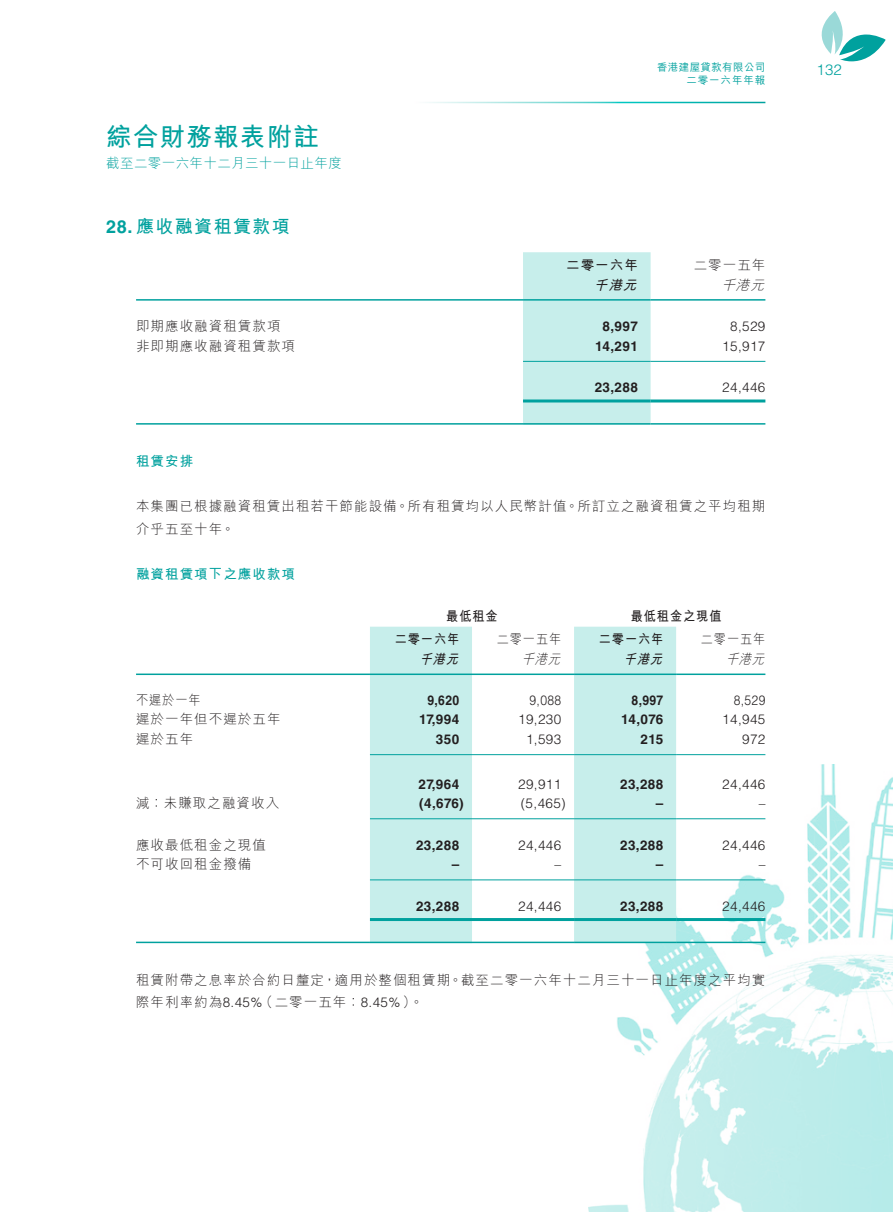
<style>
.page{position:relative;width:893px;height:1212px;background:#fff}
.page>*{position:absolute;margin:0;border:0;box-sizing:border-box;transform-origin:0 0}
.t1{font:700 25.5px "M Hei HK";letter-spacing:.05em;color:#00a19e}
.Heading_1{font:700 18px "M Hei HK";letter-spacing:.08em;color:#00a19e}
.t2{font:300 15px "Helvetica LT Std";color:#00a19e}
.Body_Text{font:300 13.5px/22.5px "M Hei HK";letter-spacing:.08em;color:#231f20}
.Body_Text-2{font:300 13.5px "Helvetica LT Std";letter-spacing:.03em;color:#231f20}
.Body_Text-3{font:700 13.5px "Helvetica LT Std";letter-spacing:.03em;color:#231f20}
.Body_Text-4{font:700 13.5px "M Hei HK";letter-spacing:.08em;color:#231f20;scale:.9 1}
.t3{font:300 13.5px "M Hei HK";letter-spacing:.03em;color:#00a19e}
.Heading_2{font:700 13.5px "M Hei HK";letter-spacing:.08em;color:#00a19e}
.Body_Text-5{font:300 13.5px "M Hei HK";letter-spacing:.08em;color:#231f20;scale:.9 1}
.Body_Text-6{font:300 13.5px "Helvetica LT Std";letter-spacing:.03em;color:#231f20;scale:.9 1}
.Body_Text-7{font:700 13.5px "Helvetica LT Std";letter-spacing:.03em;color:#231f20;scale:.9 1}
.Body_Text-8{font:italic 300 13.5px "M Hei HK";color:#231f20;scale:.9 1}
.Body_Text-9{font:italic 700 13.5px "M Hei HK";color:#231f20;scale:.9 1}
.Body_Text-10{font:700 13.5px "M Hei HK";letter-spacing:.08em;color:#231f20}
.Body_Text-11{font:italic 300 13.5px "M Hei HK";color:#231f20}
.Body_Text-12{font:italic 700 13.5px "M Hei HK";color:#231f20}
.t4{font:500 10.5px/13.5px "M Hei HK";letter-spacing:.035em;color:#00a19e;text-align:right}
.s1{font-family:"Helvetica LT Std"}
</style>
<div class="page">
<img style="left:588px;top:764px;width:305px;height:448px">
<svg style="left:839px;top:35px;width:46px;height:26px"></svg>
<svg style="left:822px;top:11px;width:21px;height:44px"></svg>
<div style="left:523px;top:252px;width:128px;height:171px;background:#c7eeeb"></div>
<hr style="left:136px;top:299px;width:387px;height:2px;background:#00a19e">
<hr style="left:523px;top:299px;width:128px;height:2px;background:#00a19e">
<hr style="left:651px;top:299px;width:114px;height:2px;background:#00a19e">
<hr style="left:523px;top:361px;width:128px;height:1px;background:#00a19e">
<hr style="left:651px;top:361px;width:114px;height:1px;background:#00a19e">
<hr style="left:523px;top:399px;width:128px;height:3px;background:#00a19e">
<hr style="left:651px;top:399px;width:114px;height:3px;background:#00a19e">
<hr style="left:136px;top:423px;width:387px;height:2px;background:#00a19e">
<hr style="left:523px;top:423px;width:128px;height:2px;background:#00a19e">
<hr style="left:651px;top:423px;width:114px;height:2px;background:#00a19e">
<svg style="left:370px;top:627px;width:306px;height:315px;fill:#c7eeeb"></svg>
<hr style="left:136px;top:673px;width:234px;height:2px;background:#00a19e">
<hr style="left:370px;top:673px;width:102px;height:2px;background:#00a19e">
<hr style="left:472px;top:673px;width:102px;height:2px;background:#00a19e">
<hr style="left:574px;top:673px;width:102px;height:2px;background:#00a19e">
<hr style="left:676px;top:673px;width:89px;height:2px;background:#00a19e">
<hr style="left:370px;top:754px;width:102px;height:1px;background:#00a19e">
<hr style="left:472px;top:754px;width:102px;height:1px;background:#00a19e">
<hr style="left:574px;top:754px;width:102px;height:1px;background:#00a19e">
<hr style="left:676px;top:754px;width:89px;height:1px;background:#00a19e">
<hr style="left:370px;top:818px;width:102px;height:1px;background:#00a19e">
<hr style="left:472px;top:818px;width:102px;height:1px;background:#00a19e">
<hr style="left:574px;top:818px;width:102px;height:1px;background:#00a19e">
<hr style="left:676px;top:818px;width:89px;height:1px;background:#00a19e">
<hr style="left:370px;top:879px;width:102px;height:1px;background:#00a19e">
<hr style="left:472px;top:879px;width:102px;height:1px;background:#00a19e">
<hr style="left:574px;top:879px;width:102px;height:1px;background:#00a19e">
<hr style="left:676px;top:879px;width:89px;height:1px;background:#00a19e">
<hr style="left:370px;top:918px;width:102px;height:3px;background:#00a19e">
<hr style="left:472px;top:918px;width:102px;height:3px;background:#00a19e">
<hr style="left:574px;top:918px;width:102px;height:3px;background:#00a19e">
<hr style="left:676px;top:918px;width:89px;height:3px;background:#00a19e">
<hr style="left:136px;top:942px;width:234px;height:1px;background:#00a19e">
<hr style="left:370px;top:942px;width:102px;height:1px;background:#00a19e">
<hr style="left:472px;top:942px;width:102px;height:1px;background:#00a19e">
<hr style="left:574px;top:942px;width:102px;height:1px;background:#00a19e">
<hr style="left:676px;top:942px;width:89px;height:1px;background:#00a19e">
<h1 class="t1" style="left:106px;top:118px;width:214px">綜合財務報表附註</h1>
<p class="t3" style="left:106px;top:157px;width:237px">截至二零一六年十二月三十一日止年度</p>
<p class="Heading_1" style="left:106px;top:213px;width:185px"><span class="s1">28.</span>應收融資租賃款項</p>
<p class="Body_Text" style="left:136px;top:315px;width:146px">即期應收融資租賃款項</p>
<p class="Body_Text" style="left:136px;top:334px;width:161px">非即期應收融資租賃款項</p>
<p class="t4" style="left:657px;top:59px;width:110px">香港建屋貸款有限公司二零一六年年報</p>
<p class="t2" style="left:817px;top:60px;width:27px">132</p>
<p class="Body_Text-10" style="left:566px;top:255px;width:73px">二零一六年</p>
<p class="Body_Text" style="left:694px;top:254px;width:73px">二零一五年</p>
<p class="Body_Text-12" style="left:594px;top:275px;width:49px">千港元</p>
<p class="Body_Text-11" style="left:721px;top:278px;width:48px">千港元</p>
<p class="Body_Text-3" style="left:603px;top:318px;width:37px">8,997</p>
<p class="Body_Text-2" style="left:730px;top:318px;width:37px">8,529</p>
<p class="Body_Text-3" style="left:595px;top:338px;width:44px">14,291</p>
<p class="Body_Text-2" style="left:722px;top:337px;width:45px">15,917</p>
<p class="Body_Text-3" style="left:595px;top:379px;width:45px">23,288</p>
<p class="Body_Text-2" style="left:722px;top:379px;width:45px">24,446</p>
<p class="Heading_2" style="left:136px;top:451px;width:59px">租賃安排</p>
<p class="Body_Text" style="left:136px;top:495px;width:631px">本集團已根據融資租賃出租若干節能設備。所有租賃均以人民幣計值。所訂立之融資租賃之平均租期介乎五至十年。</p>
<p class="Heading_2" style="left:136px;top:564px;width:161px">融資租賃項下之應收款項</p>
<p class="Body_Text-4" style="left:631px;top:606px;width:102px">最低租金之現值</p>
<p class="Body_Text-4" style="left:446px;top:606px;width:59px">最低租金</p>
<p class="Body_Text-4" style="left:395px;top:630px;width:73px">二零一六年</p>
<p class="Body_Text-5" style="left:497px;top:633px;width:73px">二零一五年</p>
<p class="Body_Text-4" style="left:599px;top:630px;width:73px">二零一六年</p>
<p class="Body_Text-5" style="left:701px;top:633px;width:73px">二零一五年</p>
<p class="Body_Text-9" style="left:419px;top:649px;width:49px">千港元</p>
<p class="Body_Text-8" style="left:522px;top:652px;width:48px">千港元</p>
<p class="Body_Text-9" style="left:624px;top:649px;width:49px">千港元</p>
<p class="Body_Text-8" style="left:726px;top:652px;width:48px">千港元</p>
<p class="Body_Text-5" style="left:136px;top:693px;width:73px">不遲於一年</p>
<p class="Body_Text-7" style="left:427px;top:692px;width:37px">9,620</p>
<p class="Body_Text-6" style="left:530px;top:692px;width:37px">9,088</p>
<p class="Body_Text-7" style="left:632px;top:692px;width:37px">8,997</p>
<p class="Body_Text-6" style="left:734px;top:692px;width:37px">8,529</p>
<p class="Body_Text" style="left:136px;top:708px;width:146px">遲於一年但不遲於五年</p>
<p class="Body_Text-3" style="left:419px;top:711px;width:42px">17,994</p>
<p class="Body_Text-2" style="left:518px;top:711px;width:45px">19,230</p>
<p class="Body_Text-3" style="left:621px;top:711px;width:44px">14,076</p>
<p class="Body_Text-2" style="left:722px;top:711px;width:45px">14,945</p>
<p class="Body_Text" style="left:136px;top:727px;width:59px">遲於五年</p>
<p class="Body_Text-3" style="left:436px;top:731px;width:25px">350</p>
<p class="Body_Text-2" style="left:526px;top:731px;width:37px">1,593</p>
<p class="Body_Text-3" style="left:641px;top:731px;width:24px">215</p>
<p class="Body_Text-2" style="left:742px;top:731px;width:25px">972</p>
<p class="Body_Text-3" style="left:419px;top:775px;width:42px">27,964</p>
<p class="Body_Text-2" style="left:518px;top:775px;width:45px">29,911</p>
<p class="Body_Text-3" style="left:620px;top:775px;width:45px">23,288</p>
<p class="Body_Text-2" style="left:722px;top:775px;width:45px">24,446</p>
<p class="Body_Text" style="left:136px;top:792px;width:145px">減︰未賺取之融資收入</p>
<p class="Body_Text-3" style="left:419px;top:795px;width:46px">)4,676(</p>
<p class="Body_Text-2" style="left:521px;top:795px;width:47px">)5,465(</p>
<p class="Body_Text-3" style="left:656px;top:795px;width:9px">–</p>
<p class="Body_Text-2" style="left:759px;top:795px;width:8px">–</p>
<p class="Body_Text" style="left:136px;top:833px;width:131px">應收最低租金之現值</p>
<p class="Body_Text-3" style="left:416px;top:837px;width:45px">23,288</p>
<p class="Body_Text-2" style="left:518px;top:836px;width:45px">24,446</p>
<p class="Body_Text-3" style="left:620px;top:837px;width:45px">23,288</p>
<p class="Body_Text-2" style="left:722px;top:836px;width:45px">24,446</p>
<p class="Body_Text" style="left:136px;top:853px;width:117px">不可收回租金撥備</p>
<p class="Body_Text-3" style="left:452px;top:856px;width:9px">–</p>
<p class="Body_Text-2" style="left:555px;top:856px;width:8px">–</p>
<p class="Body_Text-3" style="left:656px;top:856px;width:9px">–</p>
<p class="Body_Text-2" style="left:759px;top:856px;width:8px">–</p>
<p class="Body_Text-3" style="left:416px;top:898px;width:45px">23,288</p>
<p class="Body_Text-2" style="left:518px;top:897px;width:45px">24,446</p>
<p class="Body_Text-3" style="left:620px;top:898px;width:45px">23,288</p>
<p class="Body_Text-2" style="left:722px;top:897px;width:45px">24,446</p>
<p class="Body_Text" style="left:259px;top:968px;width:507px;text-indent:-123px">租賃附帶之息率於合約日釐定，適用於整個租賃期。截至二零一六年十二月三十一日止年度之平均實（二零一五年‥<span class="s1">8.45%</span> 。(</p>
<p class="Body_Text" style="left:136px;top:991px;width:128px">際年利率約為<span class="s1">8.45%</span></p>
</div>
